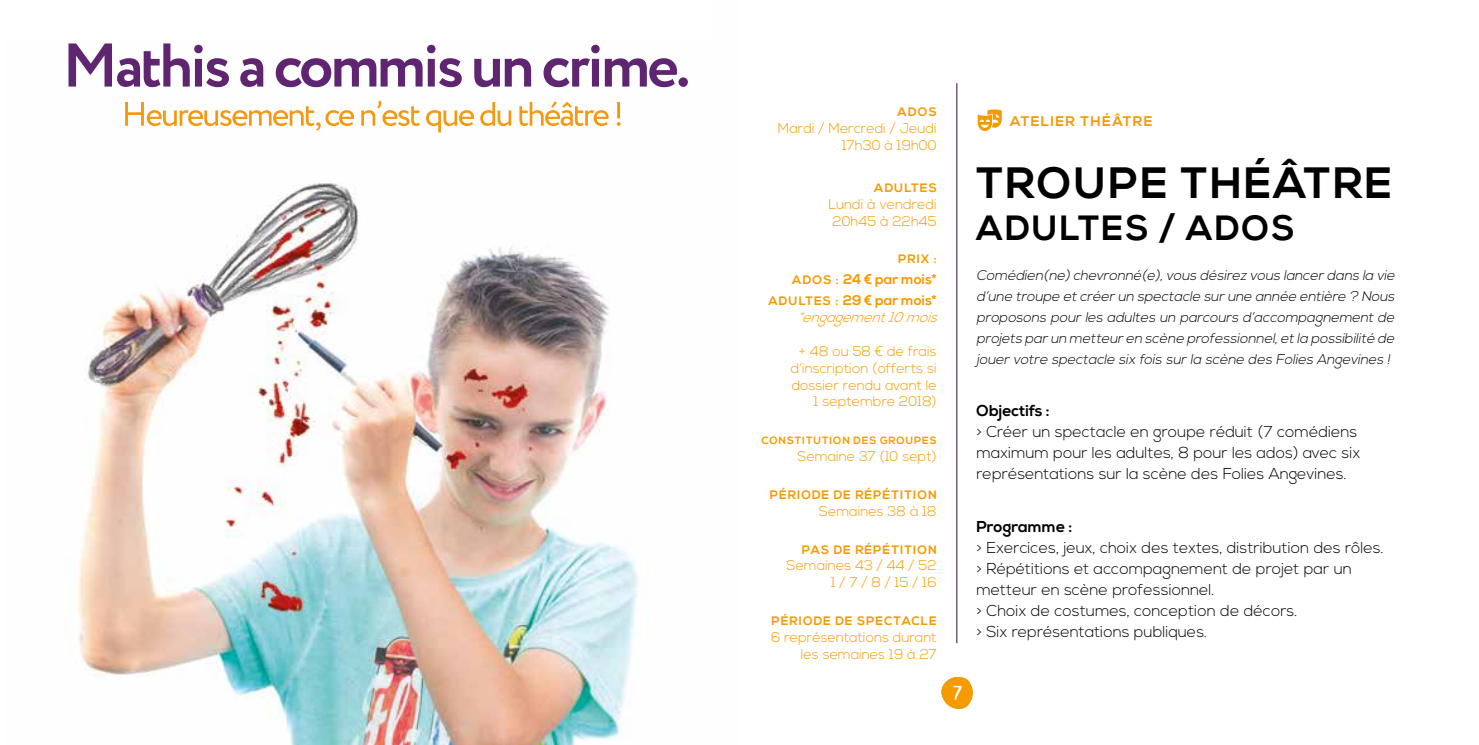
<style>
.page{position:relative;width:1479px;height:745px;background:#fff}
.page>*{position:absolute;margin:0;border:0;box-sizing:border-box;transform-origin:0 0}
.t1{font:700 43.75px "Nexa";letter-spacing:.05em;color:#000}
.t2{font:700 35px "Nexa";letter-spacing:.06em;color:#000}
.t3{font:300 15.75px/21px "Nexa";color:#000}
.t4{font:700 15.75px "Nexa";color:#000}
.t5{font:15.75px "Beyond The Mountains";color:#fff}
.t6{font:italic 300 14px/21px "Nexa";color:#000;text-align:justify}
.t7{font:300 14px/16.8px "Nexa";color:#f59a00;text-align:right}
.t8{font:700 14px/21px "Nexa";color:#f59a00;text-align:right}
.t9{font:italic 300 14px "Nexa";color:#f59a00}
.t10{font:700 14px "Nexa";letter-spacing:.1em;color:#f59a00}
.t11{font:700 12.25px "Nexa";letter-spacing:.08em;color:#f59a00}
.t12{font:700 10.5px "Nexa";letter-spacing:.08em;color:#f59a00}
.s1{font-size:12.25px}
</style>
<div class="page">
<hr style="left:956px;top:83px;width:1px;height:559px;background:#2f0e33">
<svg style="left:941px;top:677px;width:31px;height:31px"></svg>
<svg style="left:977px;top:109px;width:24px;height:22px"></svg>
<img style="left:68px;top:43px;width:620px;height:701px">
<p class="t11" style="left:897px;top:105px;width:41px">ADOS</p>
<p class="t7" style="left:777px;top:120px;width:160px">Mardi / Mercredi / Jeudi<br>17h30 à 19h00</p>
<p class="t11" style="left:874px;top:180px;width:64px">ADULTES</p>
<p class="t7" style="left:828px;top:196px;width:110px;text-align:left">Lundi à vendredi<br>20h45 à 22h45</p>
<p class="t11" style="left:898px;top:252px;width:40px">PRIX :</p>
<p class="t8" style="left:768px;top:269px;width:170px"><span class="s1">ADOS :</span> 24 € par mois*<br><span class="s1">A DULTES :</span> 29 € par mois*</p>
<p class="t9" style="left:798px;top:309px;width:147px">*engagement10mois</p>
<p class="t7" style="left:790px;top:343px;width:147px">+ 48 ou 58 € de frais d’inscription (offerts si dossier rendu avant le<br>1 septembre 2018)</p>
<p class="t12" style="left:761px;top:434px;width:177px">CONSTITUTION DES GROUPES</p>
<p class="t7" style="left:797px;top:448px;width:141px">Semaine 37 (10 sept)</p>
<p class="t11" style="left:770px;top:487px;width:168px">PÉRIODE DE RÉPÉTITION</p>
<p class="t7" style="left:819px;top:502px;width:119px">Semaines 38 à 18</p>
<p class="t11" style="left:801px;top:542px;width:136px">PAS DE RÉPÉTITION</p>
<p class="t7" style="left:786px;top:557px;width:152px">Semaines 43 / 44 / 52<br>1 / 7 / 8 / 15 / 16</p>
<p class="t11" style="left:771px;top:613px;width:167px">PÉRIODE DE SPECTACLE</p>
<p class="t7" style="left:771px;top:628px;width:167px">6 représentations durant les semaines 19 à 27</p>
<p class="t10" style="left:1010px;top:113px;width:144px">ATELIER THÉÂTRE</p>
<h1 class="t1" style="left:976px;top:157px;width:417px">TROUPE THÉÂTRE</h1>
<h2 class="t2" style="left:976px;top:207px;width:320px">ADULTES / ADOS</h2>
<p class="t6" style="left:976px;top:265px;width:423px">Comédien(ne)chevronné(e),vous désirez vous lancerdans la vie d’une troupe etcréerun spectacle surune année entière ? Nous proposons pour les adultes un parcours d’accompagnement de projets parun metteuren scène professionnel,etla possibilité de jouervotre spectacle six fois surla scène des Folies Angevines !</p>
<p class="t4" style="left:976px;top:401px;width:75px">Objectifs :</p>
<p class="t3" style="left:976px;top:422px;width:385px">&gt; Créer un spectacle en groupe réduit (7 comédiens maximum pour les adultes, 8 pour les ados) avec six représentations sur la scène des Folies Angevines.</p>
<p class="t4" style="left:976px;top:517px;width:97px">Programme :</p>
<p class="t3" style="left:976px;top:537px;width:409px">&gt; Exercices, jeux, choix des textes, distribution des rôles. &gt; Répétitions et accompagnement de projet par un metteur en scène professionnel.<br>&gt; Choix de costumes, conception de décors.<br>&gt; Six représentations publiques.</p>
<p class="t5" style="left:952px;top:685px;width:12px">57</p>
</div>
